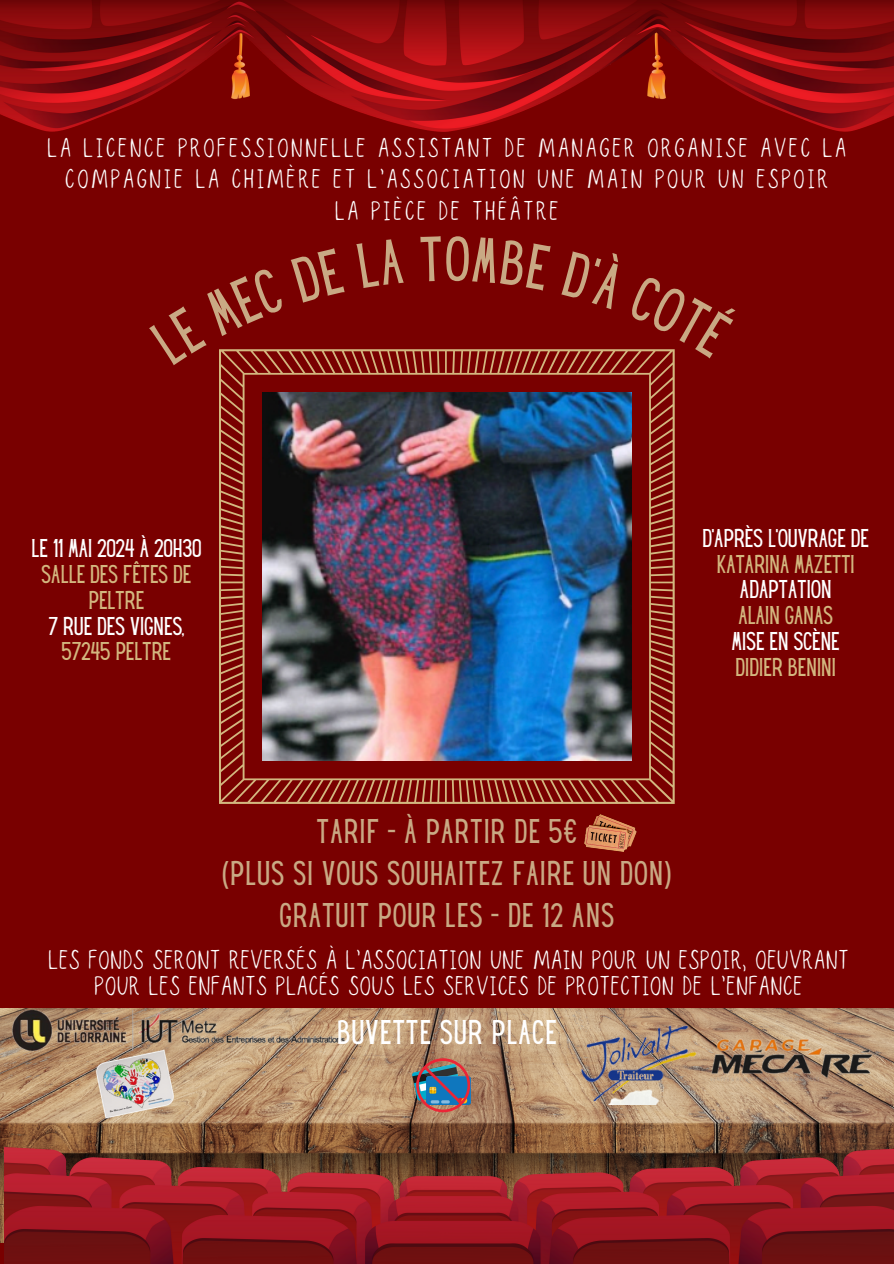
<style>
.page{position:relative;width:894px;height:1264px;background:#fff}
.page>*{position:absolute;margin:0;border:0;box-sizing:border-box;transform-origin:0 0}
.t1{font:30px/41.7px "Hey Gotcha";letter-spacing:.05em;color:#c9a984;text-align:center}
.t2{font:30px "Hey Gotcha";letter-spacing:.05em;color:#fff}
.t3{font:22.5px/31.5px "Seattle";letter-spacing:.09em;color:#fff;text-align:center}
.t4{font:22.5px/25.8px "Seattle";letter-spacing:.01em;color:#fff;text-align:center}
.t5{font:22.5px "Hey Gotcha";letter-spacing:.01em;color:#fff}
.t6{font:22.5px/25.8px "Hey Gotcha";letter-spacing:.01em;color:#d3b77f;text-align:center}
</style>
<div class="page">
<div style="left:0;top:0;width:893px;height:1263px;background:#790000"></div>
<img style="left:0;top:0;width:893px;height:132px">
<img style="left:0;top:1008px;width:893px;height:234px">
<img style="left:5px;top:1147px;width:888px;height:116px">
<img style="left:0;top:1008px;width:364px;height:58px">
<img style="left:89px;top:1049px;width:94px;height:70px">
<img style="left:584px;top:814px;width:52px;height:37px">
<img style="left:412px;top:1064px;width:4px;height:40px">
<svg style="left:416px;top:1058px;width:54px;height:54px;background:#706c7e"></svg>
<img style="left:219px;top:349px;width:455px;height:455px">
<img style="left:570px;top:1021px;width:132px;height:83px">
<img style="left:700px;top:1028px;width:176px;height:69px">
<svg style="left:219px;top:349px;width:125px;height:16px"></svg>
<svg style="left:561px;top:349px;width:114px;height:9px"></svg>
<p class="t3" style="left:47px;top:133px;width:800px">LA LICENCE PROFESSIONNELLE ASSISTANT DE MANAGER ORGANISE AVEC LA<br>COMPAGNIE LA CHIMÈRE ET L’ASSOCIATION UNE MAIN POUR UN ESPOIR</p>
<p class="t3" style="left:335px;top:196px;width:225px">LA PIÈCE DE THÉÂTRE</p>
<p class="t5" style="left:31px;top:539px;width:171px">LE 11 MAI 2024 À 20H30</p>
<p class="t6" style="left:42px;top:563px;width:150px">SALLE DES FÊTES DE<br>PELTRE</p>
<p class="t5" style="left:49px;top:616px;width:137px">7 RUE DES VIGNES,</p>
<p class="t6" style="left:62px;top:640px;width:110px">57245 PELTRE</p>
<p class="t5" style="left:702px;top:528px;width:167px">D'APRÈS L'OUVRAGE DE</p>
<p class="t6" style="left:716px;top:553px;width:138px">KATARINA MAZETTI</p>
<p class="t5" style="left:739px;top:580px;width:91px">ADAPTATION</p>
<p class="t6" style="left:738px;top:604px;width:95px">ALAIN GANAS</p>
<p class="t5" style="left:731px;top:632px;width:108px">MISE EN SCÈNE</p>
<p class="t6" style="left:735px;top:656px;width:100px">DIDIER BENINI</p>
<p class="t1" style="left:222px;top:813px;width:450px">TARIF - À PARTIR DE 5€<br>(PLUS SI VOUS SOUHAITEZ FAIRE UN DON)<br>GRATUIT POUR LES - DE 12 ANS</p>
<p class="t4" style="left:48px;top:948px;width:801px">LES FONDS SERONT REVERSÉS À L’ASSOCIATION UNE MAIN POUR UN ESPOIR, OEUVRANT<br>POUR LES ENFANTS PLACÉS SOUS LES SERVICES DE PROTECTION DE L’ENFANCE</p>
<p class="t2" style="left:337px;top:1020px;width:220px">BUVETTE SUR PLACE</p>
</div>
